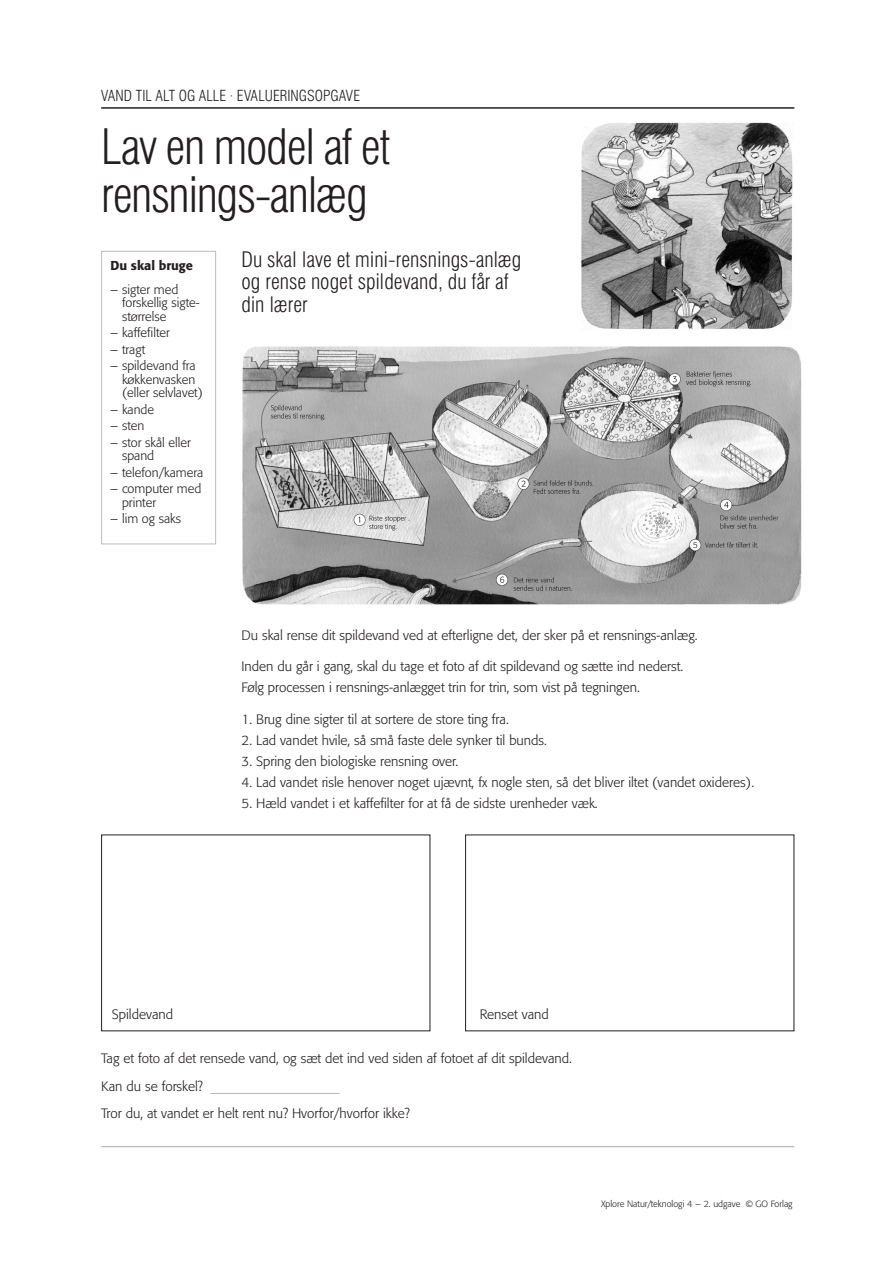
<style>
.page{position:relative;width:893px;height:1263px;background:#fff}
.page>*{position:absolute;margin:0;border:0;box-sizing:border-box;transform-origin:0 0}
.Kopiside_R{font:300 condensed 48px/48px "Swiss 721 BT";letter-spacing:-.03em;color:#231f20}
.R3{font:300 condensed 21px/22.5px "Swiss 721 BT";color:#231f20}
.R3-2{font:300 condensed 15px "Swiss 721 BT";color:#231f20}
.b_u_indr{font:300 13.5px "Formata Std";color:#231f20}
.b_u_indr-2{font:300 13.5px "Formata Std";color:#a8a9ad}
.b_u_indr-3{font:300 12.75px/13.5px "Formata Std";color:#231f20}
.R4{font:500 12.75px "Formata Std";color:#231f20}
.t1{font:300 9px "Formata Std";color:#231f20}
.s1{color:#231f20}
.s2{font-size:13.5px}
</style>
<div class="page">
<hr style="left:101px;top:108px;width:693px;height:1px;background:#231f20">
<hr style="left:101px;top:1146px;width:693px;height:1px;background:#a8a9ad">
<div style="left:101px;top:251px;width:115px;height:293px;border:1px solid #bcbdc0"></div>
<img style="left:581px;top:122px;width:212px;height:207px">
<img style="left:242px;top:346px;width:560px;height:259px">
<p class="R3-2" style="left:101px;top:87px;width:260px">VAND TIL ALT OG ALLE · EVALUERINGSOPGAVE</p>
<p class="Kopiside_R" style="left:101px;top:123px;width:291px">Lav en model af et rensnings-anlæg</p>
<p class="R4" style="left:110px;top:258px;width:84px">Du skal bruge</p>
<p class="b_u_indr-3" style="left:122px;top:283px;width:79px;text-indent:-12px">– sigter med forskellig sigte&shy;størrelse</p>
<p class="b_u_indr-3" style="left:110px;top:326px;width:61px">– kaffefilter</p>
<p class="b_u_indr-3" style="left:110px;top:343px;width:36px">– tragt</p>
<p class="b_u_indr-3" style="left:122px;top:359px;width:82px;text-indent:-12px">– spildevand fra køkkenvasken (eller selvlavet)</p>
<p class="b_u_indr-3" style="left:110px;top:403px;width:45px">– kande</p>
<p class="b_u_indr-3" style="left:110px;top:419px;width:35px">– sten</p>
<p class="b_u_indr-3" style="left:122px;top:436px;width:70px;text-indent:-12px">– stor skål eller spand</p>
<p class="b_u_indr-3" style="left:110px;top:466px;width:94px">– telefon/kamera</p>
<p class="b_u_indr-3" style="left:122px;top:482px;width:81px;text-indent:-12px">– computer med printer</p>
<p class="b_u_indr-3" style="left:110px;top:512px;width:72px">– lim og saks</p>
<p class="R3" style="left:242px;top:248px;width:281px">Du skal lave et mini-rensnings-anlæg og rense noget spildevand, du får af din lærer</p>
<p class="b_u_indr" style="left:242px;top:627px;width:458px">Du skal rense dit spildevand ved at efterligne det, der sker på et rensnings-anlæg.</p>
<p class="b_u_indr" style="left:242px;top:658px;width:443px">Inden du går i gang, skal du tage et foto af dit spildevand og sætte ind nederst.</p>
<p class="b_u_indr" style="left:242px;top:679px;width:400px">Følg processen i rensnings-anlægget trin for trin, som vist på tegningen.</p>
<p class="b_u_indr" style="left:242px;top:711px;width:269px">1. Brug dine sigter til at sortere de store ting fra.</p>
<p class="b_u_indr" style="left:242px;top:732px;width:307px">2. Lad vandet hvile, så små faste dele synker til bunds.</p>
<p class="b_u_indr" style="left:242px;top:753px;width:218px">3. Spring den biologiske rensning over.</p>
<p class="b_u_indr" style="left:242px;top:774px;width:514px">4. Lad vandet risle henover noget ujævnt, fx nogle sten, så det bliver iltet (vandet oxideres).</p>
<p class="b_u_indr" style="left:242px;top:795px;width:358px">5. Hæld vandet i et kaffefilter for at få de sidste urenheder væk.</p>
<p class="b_u_indr" style="left:112px;top:1007px;width:63px">Spildevand</p>
<p class="b_u_indr" style="left:480px;top:1007px;width:71px">Renset vand</p>
<p class="b_u_indr" style="left:101px;top:1050px;width:472px">Tag et foto af det rensede vand, og sæt det ind ved siden af fotoet af dit spildevand.</p>
<p class="b_u_indr-2" style="left:101px;top:1079px;width:239px"><span class="s1">Kan du se forskel?</span> ___________________</p>
<p class="b_u_indr" style="left:101px;top:1106px;width:310px">Tror du, at vandet er helt rent nu? Hvorfor/hvorfor ikke?</p>
<p class="t1" style="left:601px;top:1198px;width:221px">Xplore Natur/teknologi 4 – 2. udgave © GO Forlag <span class="s2">77</span></p>
</div>
